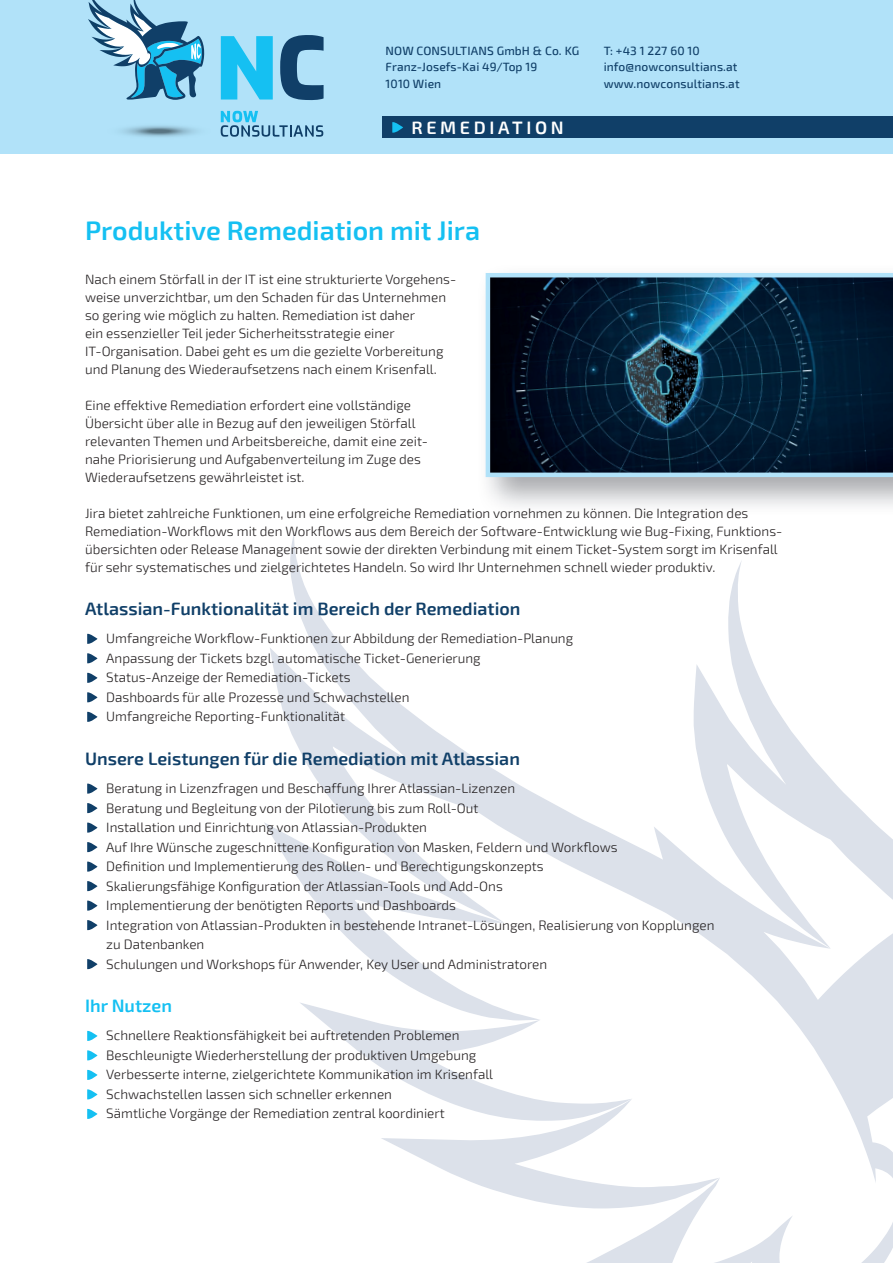
<style>
.page{position:relative;width:893px;height:1263px;background:#fff}
.page>*{position:absolute;margin:0;border:0;box-sizing:border-box;transform-origin:0 0}
.t1{font:600 27px "Exo 2";color:#15c0f2}
.t2{font:600 18px "Exo 2";color:#103f68}
.t3{font:600 18px "Exo 2";letter-spacing:.2em;color:#fff}
.t4{font:600 18px "Exo 2";color:#15c0f2}
.t5{font:300 13.5px/19.5px "Exo 2";color:#231f20}
.t6{font:500 12px/16.5px "Exo 2";letter-spacing:.01em;color:#103f68}
</style>
<div class="page">
<svg style="left:270px;top:534px;width:623px;height:729px"></svg>
<div style="left:0;top:0;width:893px;height:153px;background:#b1e2f9"></div>
<svg style="left:221px;top:111px;width:102px;height:26px"></svg>
<svg style="left:280px;top:35px;width:44px;height:65px"></svg>
<svg style="left:221px;top:36px;width:52px;height:64px"></svg>
<svg style="left:88px;top:0;width:116px;height:100px"></svg>
<svg style="left:486px;top:273px;width:407px;height:204px"></svg>
<div style="left:383px;top:117px;width:510px;height:21px;background:#103f68"></div>
<svg style="left:392px;top:122px;width:11px;height:11px"></svg>
<svg style="left:87px;top:633px;width:11px;height:11px"></svg>
<svg style="left:87px;top:653px;width:11px;height:11px"></svg>
<svg style="left:87px;top:672px;width:11px;height:11px"></svg>
<svg style="left:87px;top:692px;width:11px;height:11px"></svg>
<svg style="left:87px;top:711px;width:11px;height:11px"></svg>
<svg style="left:87px;top:783px;width:11px;height:11px"></svg>
<svg style="left:87px;top:803px;width:11px;height:11px"></svg>
<svg style="left:87px;top:822px;width:11px;height:11px"></svg>
<svg style="left:87px;top:842px;width:11px;height:11px"></svg>
<svg style="left:87px;top:861px;width:11px;height:11px"></svg>
<svg style="left:87px;top:881px;width:11px;height:11px"></svg>
<svg style="left:87px;top:900px;width:11px;height:11px"></svg>
<svg style="left:87px;top:920px;width:11px;height:11px"></svg>
<svg style="left:87px;top:959px;width:11px;height:11px"></svg>
<svg style="left:87px;top:1030px;width:11px;height:11px"></svg>
<svg style="left:87px;top:1050px;width:11px;height:11px"></svg>
<svg style="left:87px;top:1069px;width:11px;height:11px"></svg>
<svg style="left:87px;top:1089px;width:11px;height:11px"></svg>
<svg style="left:87px;top:1108px;width:11px;height:11px"></svg>
<p class="t6" style="left:386px;top:42px;width:195px">NOW CONSULTIANS GmbH &amp; Co. KG<br>Franz-Josefs-Kai 49/Top 19<br>1010 Wien</p>
<p class="t6" style="left:604px;top:42px;width:137px">T: +43 1 227 60 10 info@nowconsultians.at www.nowconsultians.at</p>
<h2 class="t3" style="left:411px;top:117px;width:154px">REMEDIATION</h2>
<h1 class="t1" style="left:85px;top:215px;width:397px">Produktive Remediation mit Jira</h1>
<p class="t5" style="left:85px;top:270px;width:373px;line-height:18px">Nach einem Störfall in der IT ist eine strukturierte Vorgehens&shy;weise unverzichtbar, um den Schaden für das Unternehmen so gering wie möglich zu halten. Remediation ist daher<br>ein essenzieller Teil jeder Sicherheitsstrategie einer<br>IT-Organi sation. Dabei geht es um die gezielte Vorbereitung und Planung des Wiederaufsetzens nach einem Krisenfall.</p>
<p class="t5" style="left:85px;top:396px;width:345px;line-height:18px">Eine effektive Remediation erfordert eine vollständige Übersicht über alle in Bezug auf den jeweiligen Störfall relevanten Themen und Arbeitsbereiche, damit eine zeit&shy;nahe Priorisierung und Aufgabenverteilung im Zuge des Wiederaufsetzens gewährleistet ist.</p>
<p class="t5" style="left:85px;top:504px;width:699px;line-height:18px">Jira bietet zahlreiche Funktionen, um eine erfolgreiche Remediation vornehmen zu können. Die Integration des Remediation-Workflows mit den Workflows aus dem Bereich der Software-Entwicklung wie Bug-Fixing, Funktions&shy;übersichten oder Release Management sowie der direkten Verbindung mit einem Ticket-System sorgt im Krisenfall für sehr systematisches und zielgerichtetes Handeln. So wird Ihr Unternehmen schnell wieder produktiv.</p>
<h2 class="t2" style="left:85px;top:598px;width:437px">Atlassian-Funktionalität im Bereich der Remediation</h2>
<p class="t5" style="left:106px;top:629px;width:468px">Umfangreiche Workflow-Funktionen zur Abbildung der Remediation-Planung Anpassung der Tickets bzgl. automatische Ticket-Generierung Status-Anzeige der Remediation-Tickets<br>Dashboards für alle Prozesse und Schwachstellen<br>Umfangreiche Reporting-Funktionalität</p>
<h2 class="t2" style="left:85px;top:748px;width:436px">Unsere Leistungen für die Remediation mit Atlassian</h2>
<p class="t5" style="left:106px;top:779px;width:610px">Beratung in Lizenzfragen und Beschaffung Ihrer Atlassian-Lizenzen<br>Beratung und Begleitung von der Pilotierung bis zum Roll-Out<br>Installation und Einrichtung von Atlassian-Produkten<br>Auf Ihre Wünsche zugeschnittene Konfiguration von Masken, Feldern und Workflows<br>Definition und Implementierung des Rollen- und Berechtigungskonzepts<br>Skalierungsfähige Konfiguration der Atlassian-Tools und Add-Ons<br>Implementierung der benötigten Reports und Dashboards<br>Integration von Atlassian-Produkten in bestehende Intranet-Lösungen, Realisierung von Kopplungen zu Datenbanken<br>Schulungen und Workshops für Anwender, Key User und Administratoren</p>
<h2 class="t4" style="left:85px;top:995px;width:88px">Ihr Nutzen</h2>
<p class="t5" style="left:106px;top:1026px;width:388px">Schnellere Reaktionsfähigkeit bei auftretenden Problemen Beschleunigte Wiederherstellung der produktiven Umgebung Verbesserte interne, zielgerichtete Kommunikation im Krisenfall Schwachstellen lassen sich schneller erkennen<br>Sämtliche Vorgänge der Remediation zentral koordiniert</p>
</div>
